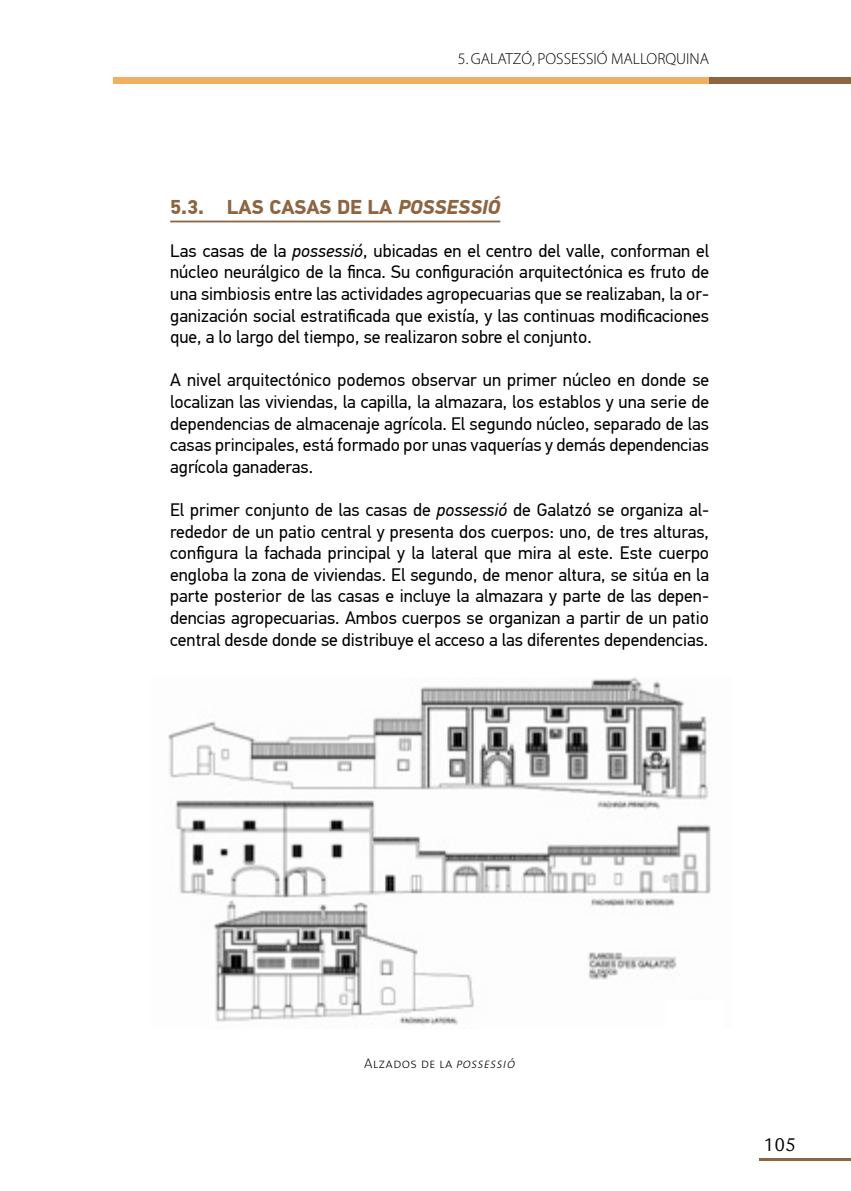
<style>
.page{position:relative;width:851px;height:1191px;background:#fff}
.page>*{position:absolute;margin:0;border:0;box-sizing:border-box;transform-origin:0 0}
.t1{font:700 20px "PF Din Text Pro";color:#8d6541}
.t2{font:20px "Legacy Sans";color:#000}
.t3{font:18px/21.6px "PF Din Text Pro";color:#000;text-align:justify}
.t4{font:16px "Myriad MM 215 600";color:#000}
.t5{font:14px "The Sans Extra Light Caps";letter-spacing:.02em;color:#000}
.s1{font-style:italic}
</style>
<div class="page">
<hr style="left:759px;top:1158px;width:91px;height:2px;background:#8d6541">
<div style="left:709px;top:77px;width:141px;height:7px;background:#8d6541"></div>
<div style="left:113px;top:77px;width:596px;height:7px;background:#edb161"></div>
<hr style="left:170px;top:221px;width:330px;height:1px;background:#8d6541">
<img style="left:168px;top:677px;width:543px;height:348px">
<div style="left:665px;top:1000px;width:58px;height:45px;background:#fff"></div>
<p class="t4" style="left:458px;top:51px;width:253px">5. GALATZÓ, POSSESSIÓ MALLORQUI NA</p>
<p class="t1" style="left:170px;top:194px;width:331px">5.3. LAS CASAS DE LA <span class="s1">POSSESSIÓ</span></p>
<p class="t3" style="left:170px;top:240px;width:540px">Las casas de la <span class="s1">possessió</span>, ubicadas en el centro del valle, conforman el núcleo neurálgico de la finca. Su configuración arquitectónica es fruto de una simbiosis entre las actividades agropecuarias que se realizaban, la or&shy;ganización social estratificada que existía, y las continuas modificaciones que, a lo largo del tiempo, se realizaron sobre el conjunto.</p>
<p class="t3" style="left:170px;top:369px;width:540px">A nivel arquitectónico podemos observar un primer núcleo en donde se localizan las viviendas, la capilla, la almazara, los establos y una serie de dependencias de almacenaje agrícola. El segundo núcleo, separado de las casas principales, está formado por unas vaquerías y demás dependencias agrícola ganaderas.</p>
<p class="t3" style="left:170px;top:499px;width:540px">El primer conjunto de las casas de <span class="s1">possessió</span> de Galatzó se organiza al&shy;rededor de un patio central y presenta dos cuerpos: uno, de tres alturas, configura la fachada principal y la lateral que mira al este. Este cuerpo engloba la zona de viviendas. El segundo, de menor altura, se sitúa en la parte posterior de las casas e incluye la almazara y parte de las depen&shy;dencias agropecuarias. Ambos cuerpos se organizan a partir de un patio central desde donde se distribuye el acceso a las diferentes dependencias.</p>
<p class="t5" style="left:364px;top:1052px;width:153px">Alzados de la <span class="s1">possessió</span></p>
<p class="t2" style="left:763px;top:1133px;width:34px">105</p>
</div>
